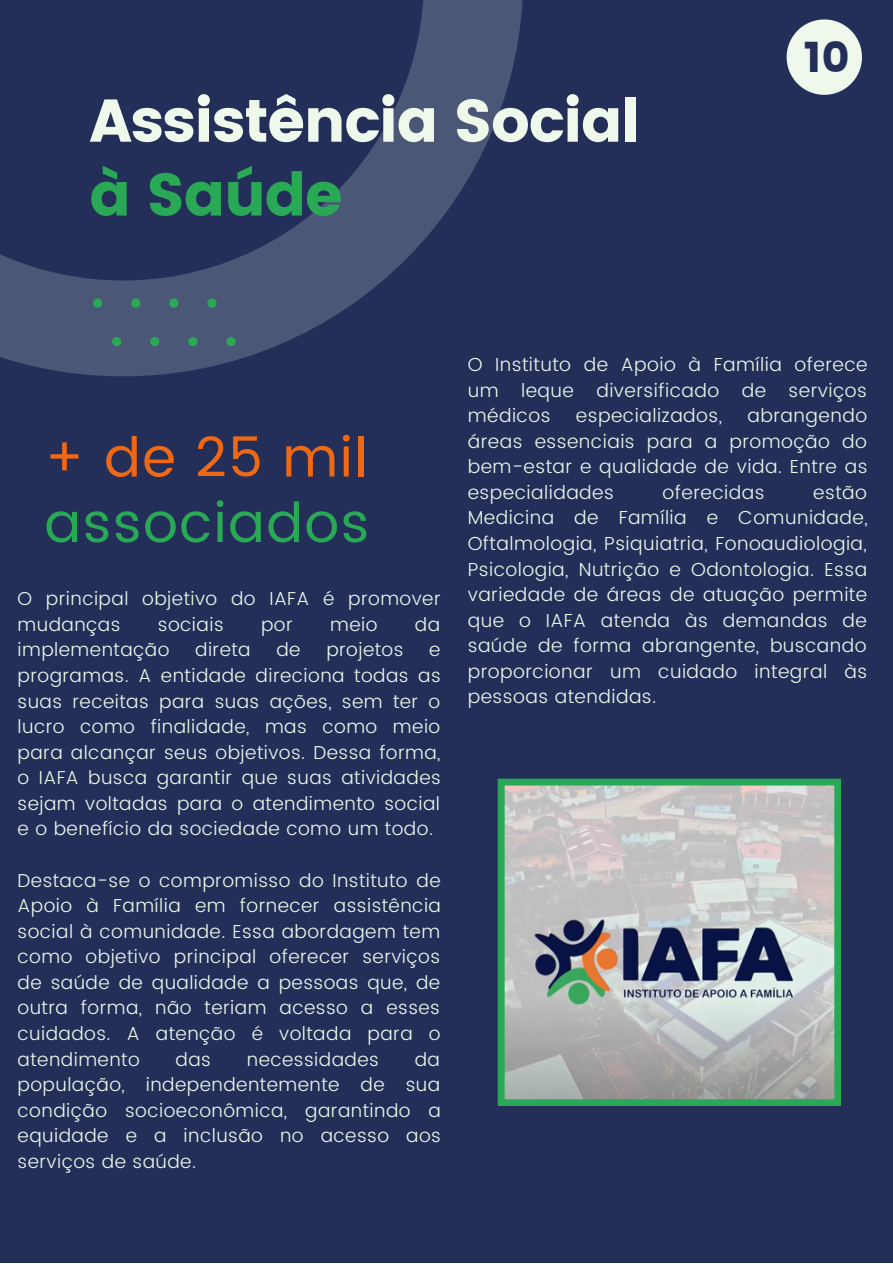
<style>
.page{position:relative;width:893px;height:1264px;background:#fff}
.page>*{position:absolute;margin:0;border:0;box-sizing:border-box;transform-origin:0 0}
.t1{font:60px "Poppins";letter-spacing:-.025em;color:#eef8eb}
.t2{font:60px "Poppins";letter-spacing:-.025em;color:#29a956}
.t3{font:54.9px "Poppins";letter-spacing:.025em;color:#29a956}
.t4{font:54.9px "Poppins";letter-spacing:.025em;color:#ef6815}
.t5{font:42.6px "Poppins";color:#232f59}
.t6{font:300 18.9px/25.5px "Poppins";letter-spacing:.025em;color:#eef8eb;text-align:justify}
.t7{font:300 18.75px/25.5px "Poppins";letter-spacing:.025em;color:#eef8eb;text-align:justify}
</style>
<div class="page">
<div style="left:0;top:0;width:892px;height:1262px;background:#232f59"></div>
<svg style="left:0;top:0;width:523px;height:376px"></svg>
<svg style="left:93px;top:298px;width:9px;height:10px"></svg>
<svg style="left:131px;top:298px;width:9px;height:10px"></svg>
<svg style="left:169px;top:298px;width:9px;height:10px"></svg>
<svg style="left:207px;top:298px;width:9px;height:10px"></svg>
<svg style="left:112px;top:337px;width:9px;height:9px"></svg>
<svg style="left:150px;top:337px;width:9px;height:9px"></svg>
<svg style="left:188px;top:337px;width:9px;height:9px"></svg>
<svg style="left:226px;top:337px;width:9px;height:9px"></svg>
<svg style="left:497px;top:778px;width:344px;height:328px;background:#a8b2ae"></svg>
<svg style="left:786px;top:19px;width:75px;height:76px"></svg>
<p class="t1" style="left:89px;top:86px;width:552px">Assistência Social</p>
<p class="t2" style="left:89px;top:160px;width:255px">à Saúde</p>
<p class="t5" style="left:803px;top:32px;width:47px">10</p>
<p class="t4" style="left:44px;top:425px;width:325px">+ de 25 mil</p>
<p class="t3" style="left:44px;top:491px;width:326px">associados</p>
<p class="t7" style="left:18px;top:586px;width:424px">O principal objetivo do IAFA é promover mudanças</p>
<p class="t7" style="left:158px;top:611px;width:67px">sociais</p>
<p class="t7" style="left:261px;top:611px;width:33px">por</p>
<p class="t7" style="left:330px;top:611px;width:49px">meio</p>
<p class="t7" style="left:415px;top:611px;width:27px">da</p>
<p class="t7" style="left:18px;top:637px;width:153px">implementação</p>
<p class="t7" style="left:195px;top:637px;width:57px">direta</p>
<p class="t7" style="left:276px;top:637px;width:26px">de</p>
<p class="t7" style="left:326px;top:637px;width:79px">projetos</p>
<p class="t7" style="left:18px;top:637px;width:425px;text-indent:411px">e programas. A entidade direciona todas as suas receitas para suas ações, sem ter o lucro como finalidade, mas como meio para alcançar seus objetivos. Dessa forma, o IAFA busca garantir que suas atividades sejam voltadas para o atendimento social e o benefício da sociedade como um todo.</p>
<p class="t7" style="left:18px;top:867px;width:425px">Destaca-se o compromisso do Instituto de Apoio à Família em fornecer assistência social à comunidade. Essa abordagem tem como objetivo principal oferecer serviços de saúde de qualidade a pessoas que, de outra forma, não teriam acesso a esses cuidados. A atenção é voltada para o atendimento</p>
<p class="t7" style="left:176px;top:1046px;width:37px">das</p>
<p class="t7" style="left:247px;top:1046px;width:134px">necessidades</p>
<p class="t7" style="left:18px;top:1046px;width:425px;text-indent:397px">da população, independentemente de sua condição socioeconômica, garantindo a equidade e a inclusão no acesso aos serviços de saúde.</p>
<p class="t6" style="left:467px;top:352px;width:401px">O Instituto de Apoio à Família oferece um leque diversificado de serviços médicos</p>
<p class="t6" style="left:576px;top:403px;width:147px">especializados,</p>
<p class="t6" style="left:467px;top:403px;width:401px;text-indent:280px">abrangendo áreas essenciais para a promoção do bem-estar e qualidade de vida. Entre as especialidades</p>
<p class="t6" style="left:662px;top:479px;width:103px">oferecidas</p>
<p class="t6" style="left:467px;top:479px;width:401px;text-indent:345px">estão Medicina de Família e Comunidade, Oftalmologia, Psiquiatria, Fonoaudiologia, Psicologia, Nutrição e Odontologia. Essa variedade de áreas de atuação permite que o IAFA atenda às demandas de saúde de forma abrangente, buscando proporcionar um cuidado integral às pessoas atendidas.</p>
</div>
